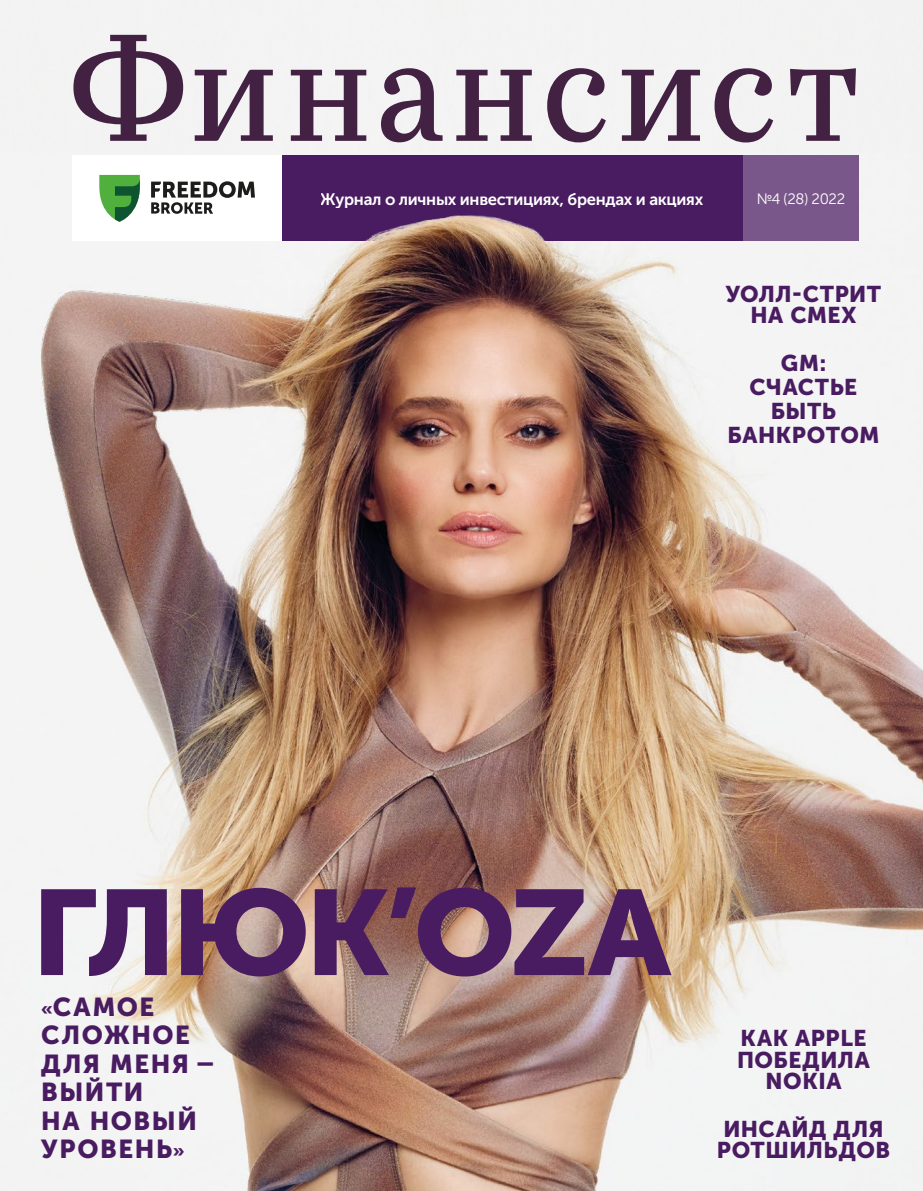
<style>
.page{position:relative;width:923px;height:1191px;background:#fff}
.page>*{position:absolute;margin:0;border:0;box-sizing:border-box;transform-origin:0 0}
.t1{font:120px "Museo Sans Cyrl 900";letter-spacing:-.04em;color:#491c61;scale:1.04 1}
.t2{font:25.8px/28.5px "Museo Sans Cyrl 900";letter-spacing:.065em;color:#491c61}
.t3{font:22.65px/21.3px "Museo Sans Cyrl 900";letter-spacing:.025em;color:#491c61;text-align:center}
.t4{font:16.5px "Museo Sans Cyrl 700";letter-spacing:-.02em;color:#fff}
.t5{font:15px "Museo Sans Cyrl 300";letter-spacing:-.02em;color:#fff}
.s1{font-size:18px}
</style>
<div class="page">
<img style="left:0;top:593px;width:923px;height:598px">
<svg style="left:73px;top:35px;width:110px;height:106px"></svg>
<svg style="left:381px;top:68px;width:61px;height:74px"></svg>
<svg style="left:456px;top:70px;width:76px;height:71px"></svg>
<svg style="left:291px;top:70px;width:75px;height:71px"></svg>
<svg style="left:622px;top:70px;width:78px;height:71px"></svg>
<svg style="left:195px;top:70px;width:78px;height:71px"></svg>
<svg style="left:714px;top:68px;width:59px;height:74px"></svg>
<svg style="left:790px;top:68px;width:66px;height:73px"></svg>
<svg style="left:547px;top:68px;width:59px;height:74px"></svg>
<img style="left:0;top:153px;width:923px;height:440px">
<p class="t4" style="left:321px;top:190px;width:384px">Журнал о личных инвестициях, брендах и акциях</p>
<p class="t5" style="left:756px;top:191px;width:91px">№4 (28) 2022</p>
<p class="t3" style="left:726px;top:283px;width:157px">УОЛЛ-СТРИТ<br>НА СМЕХ</p>
<p class="t3" style="left:727px;top:351px;width:153px;line-height:24px">GM:<br>СЧАСТЬЕ<br>БЫТЬ<br>БАНКРОТОМ</p>
<h1 class="t1" style="left:32px;top:865px;width:616px">ГЛЮК’OZA</h1>
<p class="t2" style="left:41px;top:992px;width:175px"><span class="s1">«</span>САМОЕ<br>СЛОЖНОЕ<br>ДЛЯ МЕНЯ –<br>ВЫЙТИ<br>НА НОВЫЙ<br>УРОВЕНЬ<span class="s1">»</span></p>
<p class="t3" style="left:737px;top:1027px;width:134px">КАК APPLE<br>ПОБЕДИЛА<br>NOKIA</p>
<p class="t3" style="left:717px;top:1118px;width:175px;text-align:left">ИНСАЙД ДЛЯ<br>РОТШИЛЬДОВ</p>
</div>
